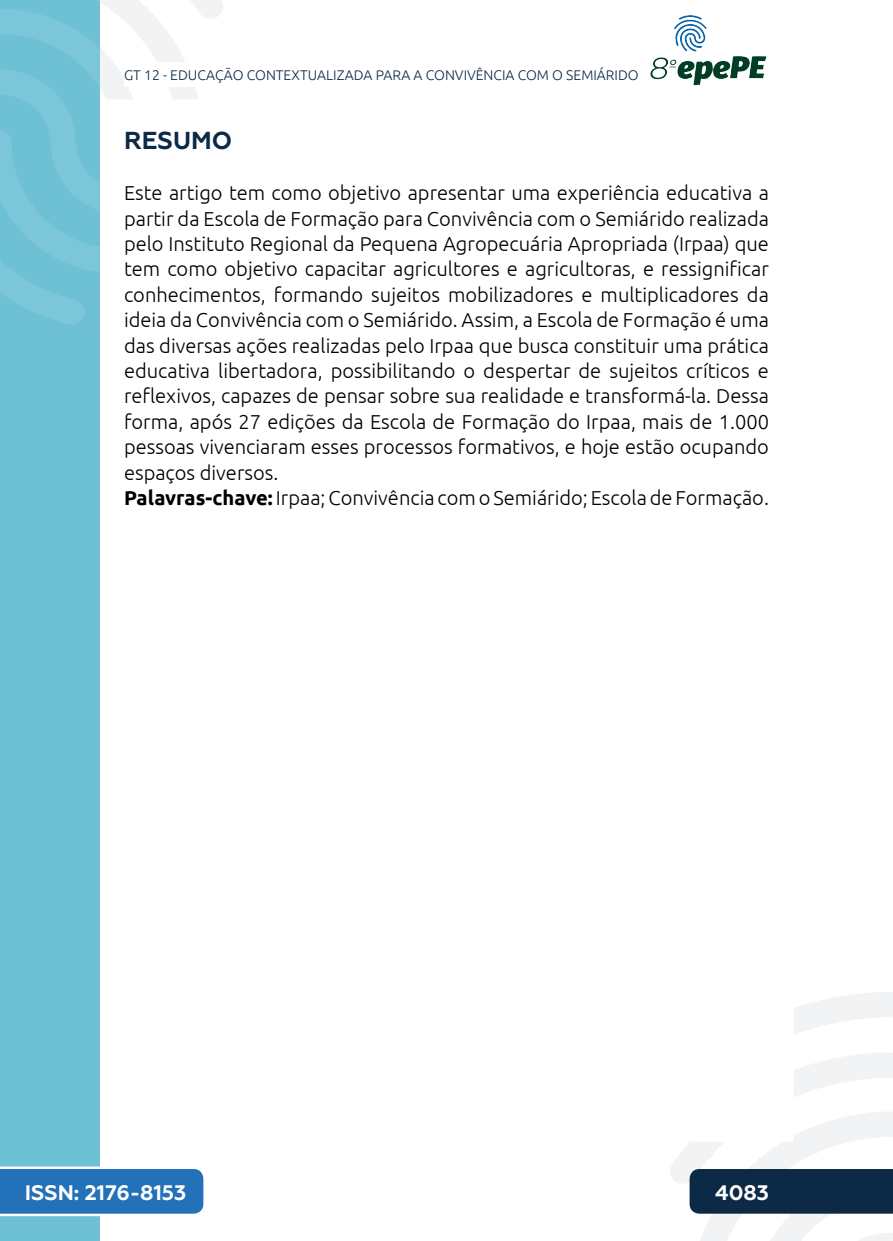
<style>
.page{position:relative;width:893px;height:1241px;background:#fff}
.page>*{position:absolute;margin:0;border:0;box-sizing:border-box;transform-origin:0 0}
._3_SUBTÍTULO{font:700 24.5px "Geometria";color:#0c2a46}
.t1{font:700 21px "Geometria";color:#fff}
._4_RESUMO{font:300 20.12px/25.4px "Ubuntu";color:#000;text-align:justify}
.t2{font:300 14px "Ubuntu";color:#0c2a46}
.s1{font-weight:700}
</style>
<div class="page">
<svg style="left:670px;top:992px;width:223px;height:248px"></svg>
<svg style="left:99px;top:0;width:124px;height:324px"></svg>
<img style="left:650px;top:15px;width:117px;height:71px">
<div style="left:0;top:0;width:99px;height:1240px;background:#6ec0d5"></div>
<svg style="left:0;top:0;width:99px;height:325px"></svg>
<svg style="left:0;top:1166px;width:203px;height:49px;background:#367dbf"></svg>
<div style="left:690px;top:1168px;width:203px;height:45px;background:#0c2a46"></div>
<div style="left:124px;top:62px;width:516px;height:25px;background:#fff"></div>
<p class="t2" style="left:124px;top:66px;width:516px">GT 12 - EDUCAÇÃO CONTEXTUALIZADA PARA A CONVIVÊNCIA COM O SEMIÁRIDO</p>
<p class="_3_SUBTÍTULO" style="left:124px;top:126px;width:110px">RESUMO</p>
<p class="_4_RESUMO" style="left:124px;top:180px;width:646px">Este artigo tem como objetivo apresentar uma experiência educativa a partir da Escola de Formação para Convivência com o Semiárido realizada pelo Instituto Regional da Pequena Agropecuária Apropriada (Irpaa) que tem como objetivo capacitar agricultores e agricultoras, e ressignificar conhecimentos, formando sujeitos mobilizadores e multiplicadores da ideia da Convivência com o Semiárido. Assim, a Escola de Formação é uma das diversas ações realizadas pelo Irpaa que busca constituir uma prática educativa libertadora, possibilitando o despertar de sujeitos críticos e reflexivos, capazes de pensar sobre sua realidade e transformá-la. Dessa forma, após 27 edições da Escola de Formação do Irpaa, mais de 1.000 pessoas vivenciaram esses processos formativos, e hoje estão ocupando espaços diversos.</p>
<p class="_4_RESUMO" style="left:124px;top:484px;width:646px"><span class="s1">Palavras-chave:</span> Irpaa; Convivência com o Semiárido; Escola de Formação.</p>
<p class="t1" style="left:25px;top:1179px;width:163px">ISSN: 2176-8153</p>
<p class="t1" style="left:715px;top:1179px;width:55px">4083</p>
</div>
